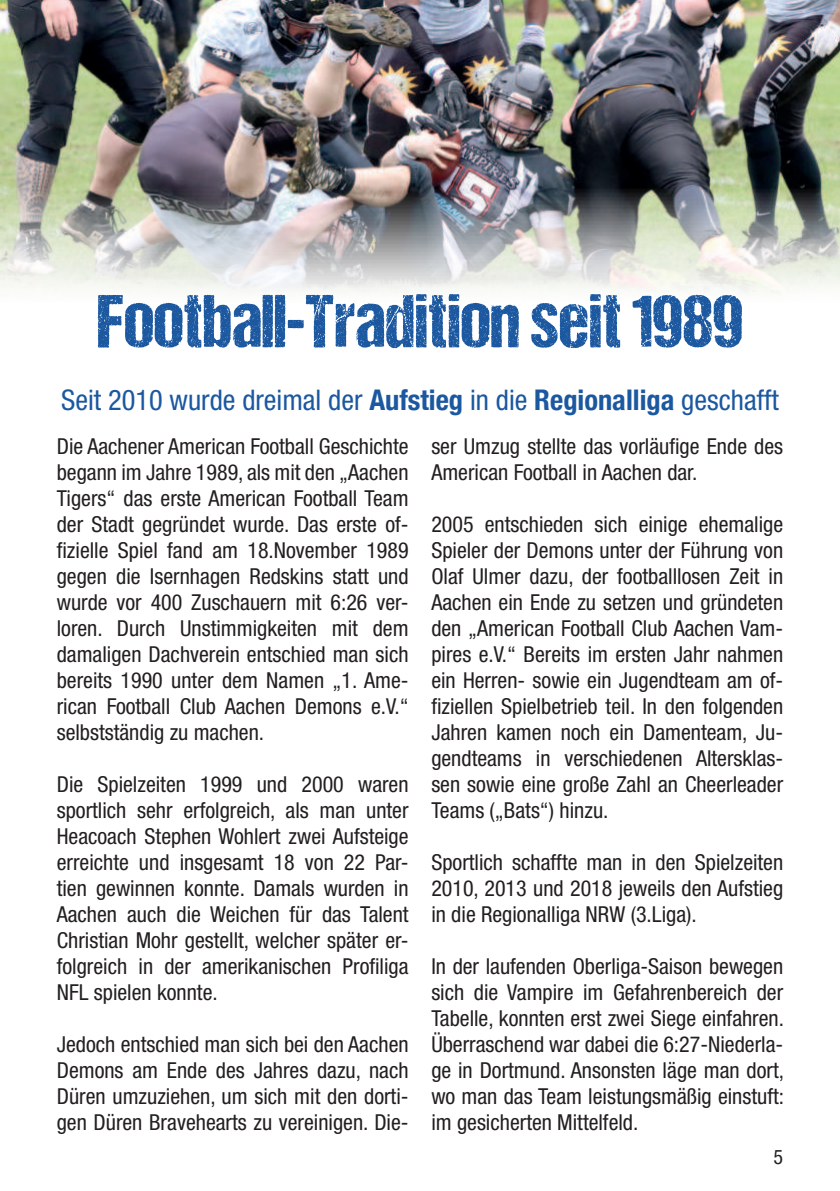
<style>
.page{position:relative;width:840px;height:1191px;background:#fff}
.page>*{position:absolute;margin:0;border:0;box-sizing:border-box;transform-origin:0 0}
.t1{font:75.4px "DCC Ash";color:#1b58a0}
.t2{font:condensed 28.4px "Helvetica Neue LT Pro";color:#1b58a0}
.t3{font:condensed 22px/26px "Helvetica Neue LT Pro";color:#231f20;text-align:justify}
.t4{font:condensed 20px "Helvetica Neue LT Pro";color:#231f20}
.s1{font-family:"Helvetica Neue";font-weight:700}
</style>
<div class="page">
<img style="left:0;top:0;width:839px;height:293px">
<h1 class="t1" style="left:97px;top:282px;width:647px">Football-Tradition seit 1989</h1>
<p class="t2" style="left:61px;top:385px;width:718px">Seit 2010 wurde dreimal der <span class="s1">Aufstieg</span> in die <span class="s1">Regionalliga</span> geschafft</p>
<p class="t3" style="left:57px;top:433px;width:353px">Die Aachener American Football Geschichte begann im Jahre 1989, als mit den „Aachen Tigers“ das erste American Football Team der Stadt gegründet wurde. Das erste of&shy;fizielle Spiel fand am 18.November 1989 gegen die Isernhagen Redskins statt und wurde vor 400 Zuschauern mit 6:26 ver&shy;loren. Durch Unstimmigkeiten mit dem damaligen Dachverein entschied man sich bereits 1990 unter dem Namen „1. Ame&shy;rican Football Club Aachen Demons e.V.“ selbstständig zu machen.</p>
<p class="t3" style="left:57px;top:771px;width:353px">Die Spielzeiten 1999 und 2000 waren sportlich sehr erfolgreich, als man unter Heacoach Stephen Wohlert zwei Aufsteige erreichte und insgesamt 18 von 22 Par&shy;tien gewinnen konnte. Damals wurden in Aachen auch die Weichen für das Talent Christian Mohr gestellt, welcher später er&shy;folgreich in der amerikanischen Profiliga NFL spielen konnte.</p>
<p class="t3" style="left:57px;top:1031px;width:353px">Jedoch entschied man sich bei den Aachen Demons am Ende des Jahres dazu, nach Düren umzuziehen, um sich mit den dorti&shy;gen Düren Bravehearts zu vereinigen. Die-</p>
<p class="t3" style="left:431px;top:433px;width:353px">ser Umzug stellte das vorläufige Ende des<br>American Football in Aachen dar.</p>
<p class="t3" style="left:431px;top:511px;width:353px">2005 entschieden sich einige ehemalige Spieler der Demons unter der Führung von Olaf Ulmer dazu, der footballlosen Zeit in Aachen ein Ende zu setzen und gründeten den „American Football Club Aachen Vam&shy;pires e.V.“ Bereits im ersten Jahr nahmen ein Herren- sowie ein Jugendteam am of&shy;fiziellen Spielbetrieb teil. In den folgenden Jahren kamen noch ein Damenteam, Ju&shy;gendteams in verschiedenen Altersklas&shy;sen sowie eine große Zahl an Cheerleader Teams („Bats“) hinzu.</p>
<p class="t3" style="left:431px;top:849px;width:353px">Sportlich schaffte man in den Spielzeiten 2010, 2013 und 2018 jeweils den Aufstieg in die Regionalliga NRW (3.Liga).</p>
<p class="t3" style="left:431px;top:953px;width:354px">In der laufenden Oberliga-Saison bewegen sich die Vampire im Gefahrenbereich der Tabelle, konnten erst zwei Siege einfahren.<br>Überraschend war dabei die 6:27-Niederla&shy;ge in Dortmund. Ansonsten läge man dort, wo man das Team leistungsmäßig einstuft: im gesicherten Mittelfeld.</p>
<p class="t4" style="left:773px;top:1146px;width:11px">5</p>
</div>
